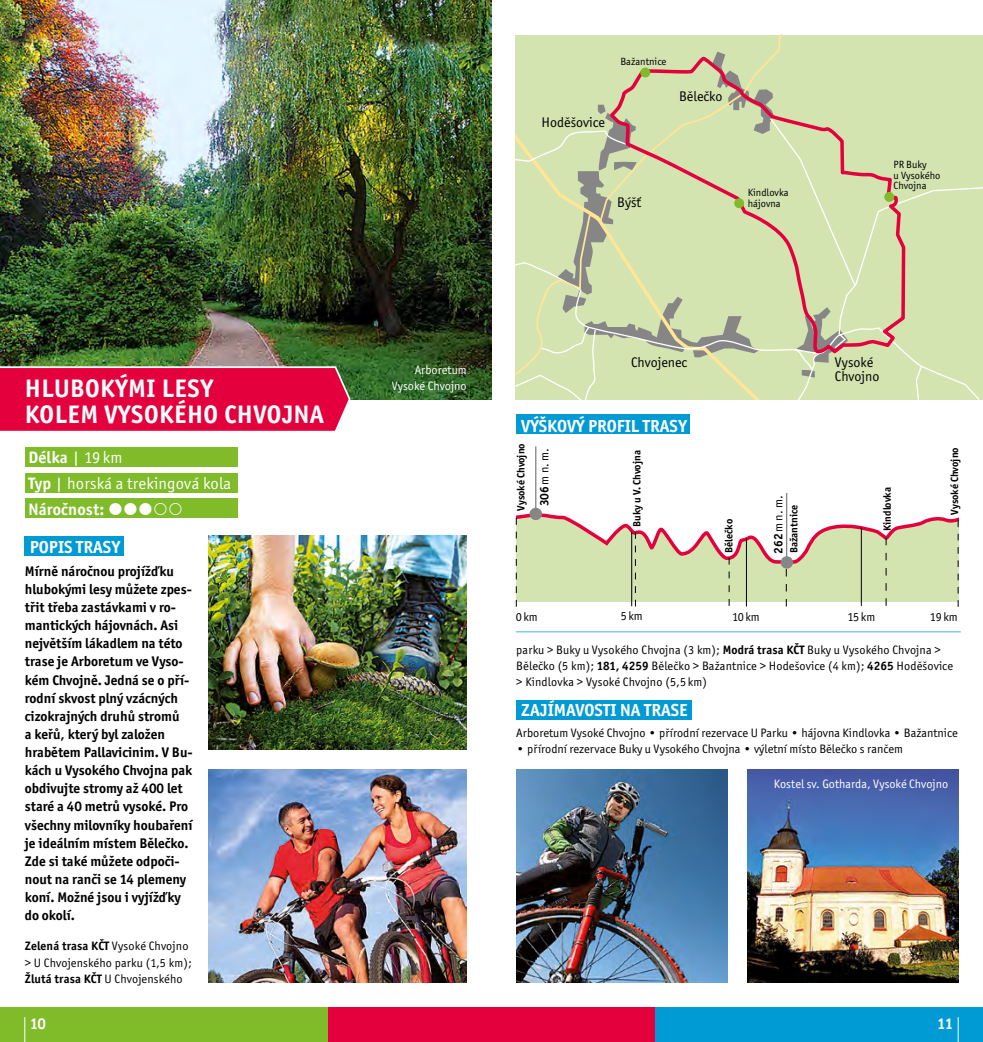
<style>
.page{position:relative;width:983px;height:1042px;background:#fff}
.page>*{position:absolute;margin:0;border:0;box-sizing:border-box;transform-origin:0 0}
.t1{font:700 25.38px/26.2px "Officina San Itc TCE";letter-spacing:.02em;color:#fff}
.t2{font:700 17.5px "Officina San Itc TCE";color:#fff}
.t3{font:16.62px/25.9px "Officina San Itc TCE";letter-spacing:.01em;color:#fff}
.t4{font:700 15.75px "Officina Ser Itc TCE";color:#fff}
.t5{font:700 14px/18.2px "Officina San Itc TCE";color:#000}
.t6{font:14px/14px "Officina San Itc TCE";color:#000}
.t7{font:12.25px/16.1px "Officina San Itc TCE";letter-spacing:.01em;color:#000}
.t8{font:12.25px/15.8px "Officina San Itc TCE";color:#fff;text-align:right}
.t9{font:700 10.5px "Officina San Itc TCE";color:#000}
.t10{font:10.5px/10.5px "Officina San Itc TCE";color:#000}
.s1{font-weight:700}
</style>
<div class="page">
<div style="left:0;top:1007px;width:327px;height:35px;background:#80bb2a"></div>
<div style="left:327px;top:1007px;width:328px;height:35px;background:#e4003c"></div>
<div style="left:655px;top:1007px;width:327px;height:35px;background:#009ad5"></div>
<svg style="left:24px;top:1017px;width:1px;height:25px"></svg>
<svg style="left:957px;top:1017px;width:1px;height:25px"></svg>
<div style="left:516px;top:699px;width:175px;height:20px;background:#009ad5"></div>
<div style="left:25px;top:447px;width:212px;height:20px;background:#80bb2a"></div>
<div style="left:25px;top:473px;width:212px;height:20px;background:#80bb2a"></div>
<div style="left:25px;top:498px;width:212px;height:20px;background:#80bb2a"></div>
<img style="left:0;top:0;width:491px;height:399px">
<div style="left:516px;top:414px;width:174px;height:20px;background:#009ad5"></div>
<div style="left:25px;top:536px;width:99px;height:20px;background:#009ad5"></div>
<svg style="left:0;top:365px;width:351px;height:66px;background:#e00e44"></svg>
<hr style="left:515px;top:631px;width:445px;height:1px;background:#009ad5">
<img style="left:516px;top:769px;width:211px;height:213px">
<img style="left:747px;top:769px;width:210px;height:213px">
<div style="left:515px;top:52px;width:467px;height:347px;background:#d3e4b1"></div>
<svg style="left:515px;top:35px;width:281px;height:341px;background:#cfddad"></svg>
<svg style="left:608px;top:55px;width:298px;height:301px;background:#d0d6aa"></svg>
<div style="left:884px;top:192px;width:9px;height:10px;background:#80bb2a;border-radius:50%"></div>
<div style="left:640px;top:68px;width:10px;height:9px;background:#80bb2a;border-radius:50%"></div>
<div style="left:734px;top:198px;width:10px;height:10px;background:#80bb2a;border-radius:50%"></div>
<hr style="left:535px;top:446px;width:1px;height:63px;background:#878686">
<div style="left:529px;top:508px;width:13px;height:12px;background:#878686;border-radius:50%"></div>
<hr style="left:785px;top:493px;width:2px;height:69px;background:#878686">
<svg style="left:515px;top:511px;width:443px;height:96px"></svg>
<img style="left:208px;top:536px;width:258px;height:213px">
<img style="left:208px;top:769px;width:258px;height:213px">
<h1 class="t1" style="left:25px;top:375px;width:300px">HLUBOKÝMI LESY<br>KOLEM VYSOKÉHO CHVOJNA</h1>
<p class="t3" style="left:28px;top:444px;width:204px"><span class="s1">Délka</span> | 19 km<br><span class="s1">Typ</span> | horská a trekingová kola<br><span class="s1">Náročnost:</span></p>
<p class="t2" style="left:30px;top:536px;width:92px">POPIS TRASY</p>
<p class="t5" style="left:25px;top:562px;width:169px">Mírně náročnou projížďku hlubokými lesy můžete zpes&shy;třit třeba zastávkami v ro&shy;mantických hájovnách. Asi největším lákadlem na této trase je Arboretum ve Vyso&shy;kém Chvojně. Jedná se o pří&shy;rodní skvost plný vzácných cizokrajných druhů stromů<br>a keřů, který byl založen hrabětem Pallavicinim. V Bu&shy;kách u Vysokého Chvojna pak obdivujte stromy až 400 let staré a 40 metrů vysoké. Pro všechny milovníky houbaření je ideálním místem Bělečko.<br>Zde si také můžete odpoči&shy;nout na ranči se 14 plemeny koní. Možné jsou i vyjížďky do okolí.</p>
<p class="t7" style="left:25px;top:938px;width:168px"><span class="s1">Zelená trasa KČT</span> Vysoké Chvojno &gt; U Chvojenského parku (1,5 km);<br><span class="s1">Žlutá trasa KČT</span> U Chvojenského</p>
<p class="t6" style="left:541px;top:115px;width:65px">Hoděšovice</p>
<p class="t10" style="left:620px;top:56px;width:48px">Bažantnice</p>
<p class="t6" style="left:679px;top:90px;width:45px">Bělečko</p>
<p class="t6" style="left:617px;top:196px;width:25px">Býšť</p>
<p class="t10" style="left:747px;top:188px;width:42px">Kindlovka hájovna</p>
<p class="t10" style="left:893px;top:160px;width:48px">PR Buky<br>u Vysokého<br>Chvojna</p>
<p class="t8" style="left:391px;top:362px;width:76px">Arboretum<br>Vysoké Chvojno</p>
<p class="t6" style="left:631px;top:356px;width:58px">Chvojenec</p>
<p class="t6" style="left:834px;top:356px;width:46px">Vysoké<br>Chvojno</p>
<p class="t2" style="left:521px;top:415px;width:167px">VÝŠKOVÝ PROFIL TRASY</p>
<p class="t9" style="left:514px;top:511px;width:69px;rotate:-90deg">Vysoké Chvojno</p>
<p class="t9" style="left:947px;top:515px;width:69px;rotate:-90deg">Vysoké Chvojno</p>
<p class="t7" style="left:536px;top:506px;width:60px;rotate:-90deg"><span class="s1">306</span>m n. m.</p>
<p class="t9" style="left:630px;top:527px;width:78px;rotate:-90deg">Buky u V. Chvojna</p>
<p class="t9" style="left:880px;top:531px;width:45px;rotate:-90deg">Kindlovka</p>
<p class="t7" style="left:770px;top:554px;width:60px;rotate:-90deg"><span class="s1">262</span>m n. m.</p>
<p class="t9" style="left:787px;top:553px;width:50px;rotate:-90deg">Bažantnice</p>
<p class="t9" style="left:722px;top:553px;width:36px;rotate:-90deg">Bělečko</p>
<p class="t7" style="left:515px;top:608px;width:23px">0km</p>
<p class="t7" style="left:620px;top:608px;width:23px">5km</p>
<p class="t7" style="left:732px;top:608px;width:29px">10 km</p>
<p class="t7" style="left:847px;top:608px;width:29px">15 km</p>
<p class="t7" style="left:929px;top:608px;width:29px">19 km</p>
<p class="t7" style="left:516px;top:642px;width:438px">parku &gt; Buky u Vysokého Chvojna (3 km); <span class="s1">Modrá trasa KČT</span> Buky u Vysokého Chvojna &gt;<br>Bělečko (5 km); <span class="s1">181, 4259</span> Bělečko &gt; Bažantnice &gt; Hodešovice (4 km); <span class="s1">4265</span> Hoděšovice &gt; Kindlovka &gt; Vysoké Chvojno (5,5 km)</p>
<p class="t2" style="left:521px;top:699px;width:168px">ZAJÍMAVOSTI NA TRASE</p>
<p class="t7" style="left:516px;top:725px;width:443px">Arboretum Vysoké Chvojno • přírodní rezervace U Parku • hájovna Kindlovka • Bažantnice</p>
<p class="t7" style="left:516px;top:741px;width:388px">• přírodní rezervace Buky u Vysokého Chvojna • výletní místo Bělečko s rančem</p>
<p class="t8" style="left:773px;top:776px;width:176px">Kostel sv. Gotharda, Vysoké Chvojno</p>
<p class="t4" style="left:30px;top:1014px;width:18px">10</p>
<p class="t4" style="left:936px;top:1014px;width:17px">11</p>
</div>
